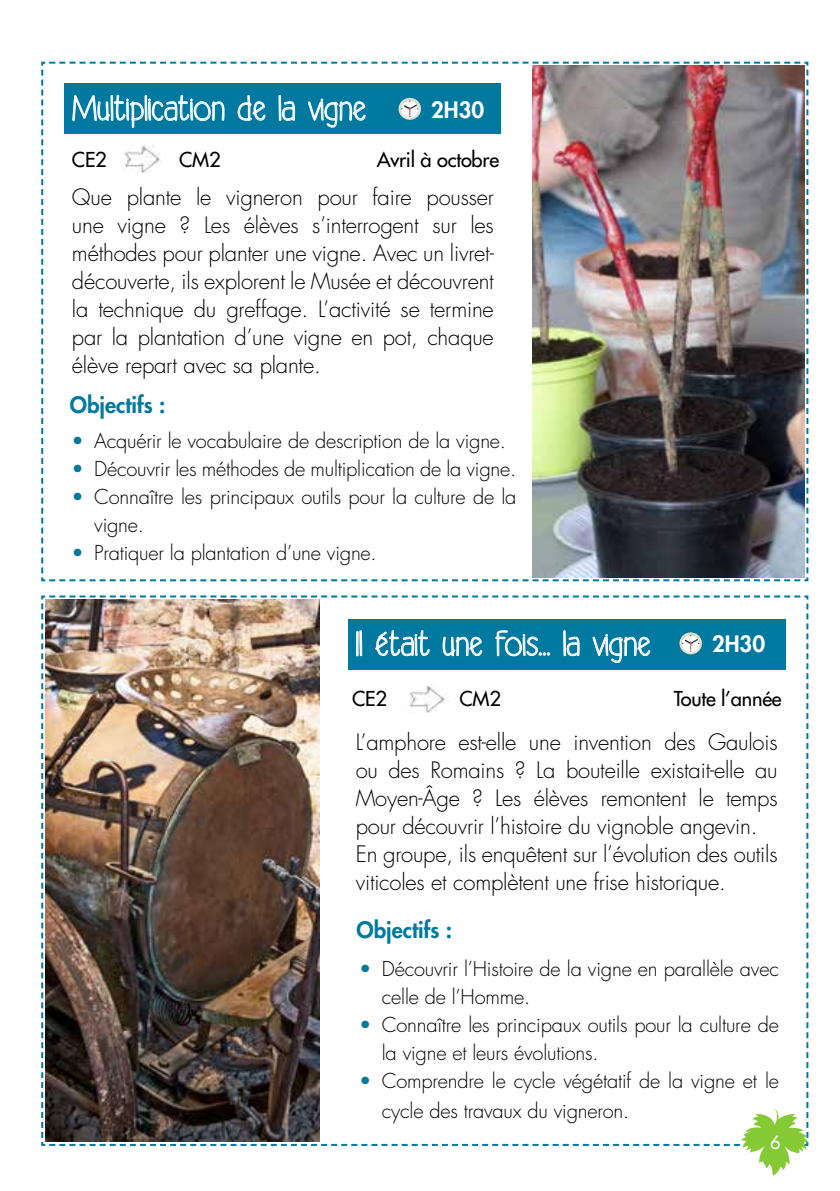
<style>
.page{position:relative;width:840px;height:1191px;background:#fff}
.page>*{position:absolute;margin:0;border:0;box-sizing:border-box;transform-origin:0 0}
.t1{font:34px "akiko akikoregular";color:#fff}
.t2{font:300 22px/28px "Futura Std";letter-spacing:-.01em;color:#000;text-align:justify}
.t3{font:800 22px "Futura Std";color:#0079a1}
.t4{font:800 22px "Futura Std";color:#fff}
.t5{font:300 20px/28px "Futura Std";letter-spacing:-.01em;color:#000}
.t6{font:500 20px "Futura Std";letter-spacing:-.01em;color:#000}
.t7{font:500 18px "Futura Std";color:#fff}
.s1{color:#0079a1}
</style>
<div class="page">
<img style="left:41px;top:61px;width:766px;height:1114px">
<h1 class="t1" style="left:73px;top:89px;width:295px">Multiplication de la vigne</h1>
<p class="t4" style="left:431px;top:96px;width:54px">2H30</p>
<p class="t6" style="left:72px;top:147px;width:36px">CE2</p>
<p class="t6" style="left:179px;top:147px;width:43px">CM2</p>
<p class="t6" style="left:376px;top:147px;width:124px">Avril à octobre</p>
<p class="t2" style="left:72px;top:184px;width:423px">Que plante le vigneron pour faire pousser une vigne ? Les élèves s’interrogent sur les méthodes pour planter une vigne. Avec un livret&shy;découverte, ils explorent le Musée et découvrent la technique du greffage. L’activité se termine par la plantation d’une vigne en pot, chaque élève repart avec sa plante.</p>
<p class="t3" style="left:70px;top:391px;width:97px">Objectifs :</p>
<p class="t5" style="left:71px;top:427px;width:436px"><span class="s1">•</span> Acquérir le vocabulaire de description de la vigne.</p>
<p class="t5" style="left:71px;top:455px;width:446px"><span class="s1">•</span> Découvrir les méthodes de multiplication de la vigne.</p>
<p class="t5" style="left:94px;top:483px;width:423px;text-indent:-23px"><span class="s1">•</span> Connaître les principaux outils pour la culture de la vigne.</p>
<p class="t5" style="left:71px;top:539px;width:306px"><span class="s1">•</span> Pratiquer la plantation d’une vigne.</p>
<h1 class="t1" style="left:356px;top:624px;width:296px">Il était une fois... la vigne</h1>
<p class="t4" style="left:711px;top:630px;width:54px">2H30</p>
<p class="t6" style="left:352px;top:686px;width:36px">CE2</p>
<p class="t6" style="left:459px;top:686px;width:43px">CM2</p>
<p class="t6" style="left:673px;top:686px;width:109px">Toute l’année</p>
<p class="t2" style="left:355px;top:728px;width:423px;text-align:left">L’amphore est-elle une invention des Gaulois ou des Romains ? La bouteille existait-elle au Moyen-Âge ? Les élèves remontent le temps pour découvrir l’histoire du vignoble angevin.<br>En groupe, ils enquêtent sur l’évolution des outils viticoles et complètent une frise historique.</p>
<p class="t3" style="left:356px;top:915px;width:97px">Objectifs :</p>
<p class="t5" style="left:381px;top:955px;width:398px;text-indent:-23px"><span class="s1">•</span> Découvrir l’Histoire de la vigne en parallèle avec celle de l’Homme.</p>
<p class="t5" style="left:381px;top:1011px;width:398px;text-indent:-23px"><span class="s1">•</span> Connaître les principaux outils pour la culture de la vigne et leurs évolutions.</p>
<p class="t5" style="left:381px;top:1066px;width:398px;line-height:30px;text-indent:-23px"><span class="s1">•</span> Comprendre le cycle végétatif de la vigne et le cycle des travaux du vigneron.</p>
<p class="t7" style="left:769px;top:1130px;width:12px">6</p>
</div>
